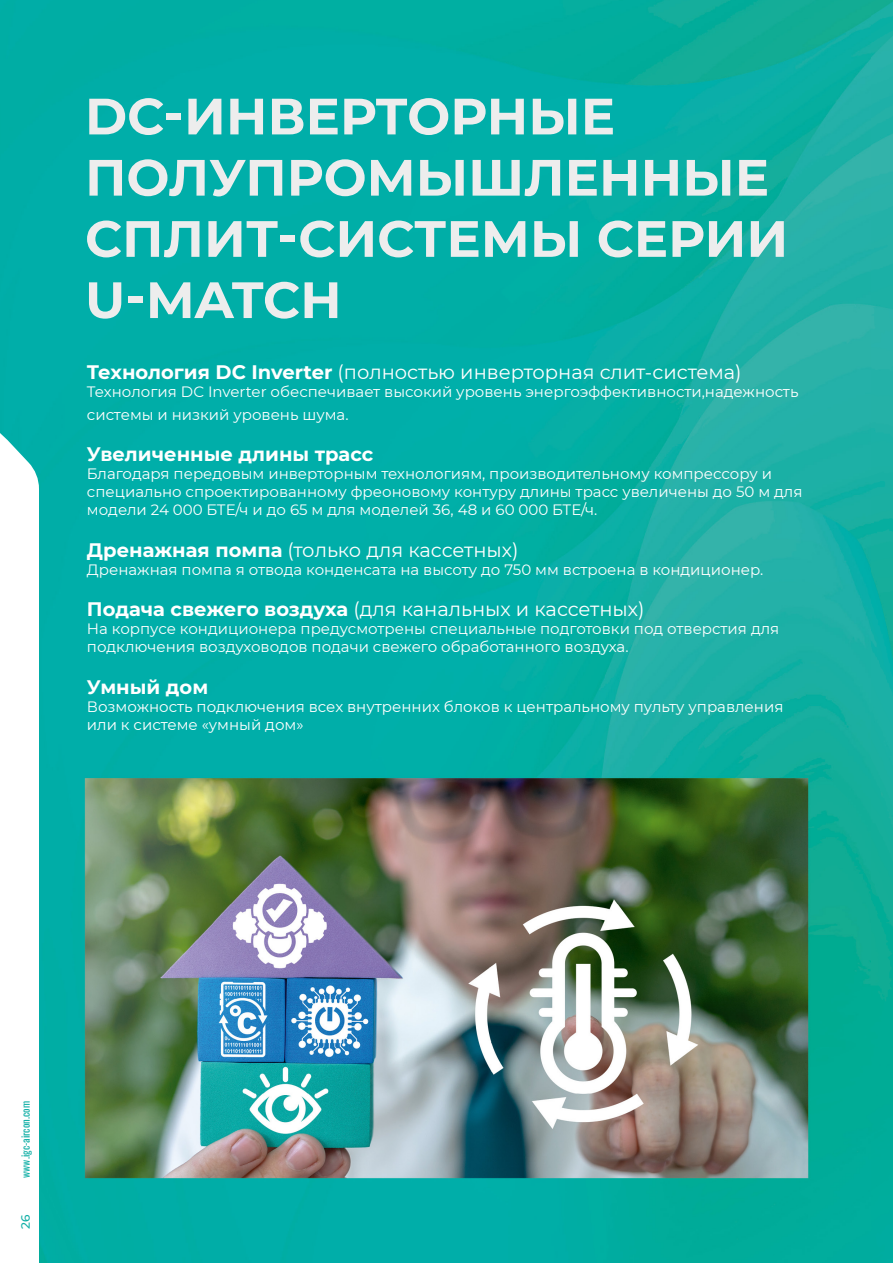
<style>
.page{position:relative;width:893px;height:1263px;background:#fff}
.page>*{position:absolute;margin:0;border:0;box-sizing:border-box;transform-origin:0 0}
.t1{font:700 51px/61.2px "Montserrat";color:#ededed}
.t2{font:19.5px "Montserrat";color:#fff}
.t3{font:700 19.5px "Montserrat";color:#fff}
.t4{font:15px/18px "Montserrat";color:#fff}
.t5{font:500 12px "Montserrat";color:#11afa6}
.t6{font:10.5px "Oswald";color:#11afa6}
.s1{font-weight:700}
</style>
<div class="page">
<img style="left:0;top:0;width:872px;height:1263px">
<img style="left:872px;top:0;width:21px;height:1263px">
<svg style="left:0;top:413px;width:39px;height:850px"></svg>
<h1 class="t1" style="left:85px;top:83px;width:705px">DC-ИНВЕРТОРНЫЕ<br>ПОЛУПРОМЫШЛЕННЫЕ<br>СПЛИТ-СИСТЕМЫ СЕРИИ<br>U-MATCH</h1>
<h2 class="t2" style="left:87px;top:358px;width:656px"><span class="s1">Технология DC Inverter</span> (полностью инверторная слит-система)</h2>
<p class="t4" style="left:87px;top:379px;width:713px;line-height:23.4px">Технология DC Inverter обеспечивает высокий уровень энергоэффективности,надежность системы и низкий уровень шума.</p>
<h2 class="t3" style="left:87px;top:440px;width:288px">Увеличенные длины трасс</h2>
<p class="t4" style="left:87px;top:464px;width:717px">Благодаря передовым инверторным технологиям, производительному компрессору и специально спроектированному фреоновому контуру длины трасс увеличены до 50 м для модели 24 000 БТЕ/ч и до 65 м для моделей 36, 48 и 60 000 БТЕ/ч.</p>
<h2 class="t2" style="left:87px;top:536px;width:433px"><span class="s1">Дренажная помпа</span> (только для кассетных)</h2>
<p class="t4" style="left:87px;top:560px;width:676px">Дренажная помпа я отвода конденсата на высоту до 750 мм встроена в кондиционер.</p>
<h2 class="t2" style="left:87px;top:596px;width:559px"><span class="s1">Подача свежего воздуха</span> (для канальных и кассетных)</h2>
<p class="t4" style="left:87px;top:619px;width:694px">На корпусе кондиционера предусмотрены специальные подготовки под отверстия для подключения воздуховодов подачи свежего обработанного воздуха.</p>
<h2 class="t3" style="left:87px;top:672px;width:123px">Умный дом</h2>
<p class="t4" style="left:87px;top:697px;width:698px">Возможность подключения всех внутренних блоков к центральному пульту управления или к системе «умный дом»</p>
<p class="t6" style="left:18px;top:1178px;width:78px;rotate:-90deg">www.igc-aircon.com</p>
<p class="t5" style="left:17px;top:1228px;width:16px;rotate:-90deg">26</p>
</div>
